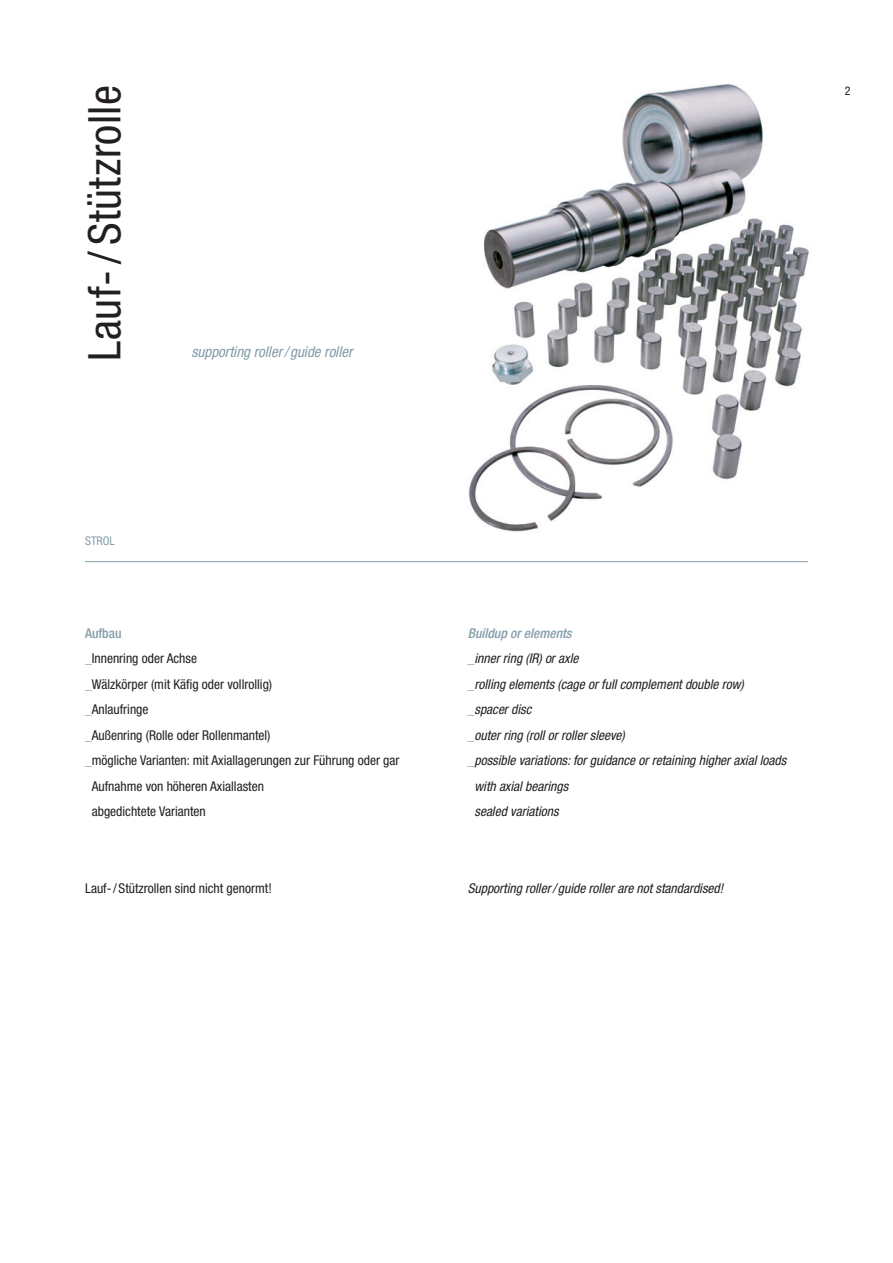
<style>
.page{position:relative;width:893px;height:1263px;background:#fff}
.page>*{position:absolute;margin:0;border:0;box-sizing:border-box;transform-origin:0 0}
.t1{font:condensed 45px "Helvetica Neue";letter-spacing:.01em;color:#231f20}
.t2{font:italic condensed 15px "Helvetica Neue";color:#839ca9}
.t3{font:italic condensed 13.5px "Helvetica Neue";color:#231f20}
.t4{font:condensed 13.5px "Helvetica Neue";color:#231f20}
.t5{font:italic 500 condensed 13.5px "Helvetica Neue";color:#839ca9}
.t6{font:500 condensed 13.5px "Helvetica Neue";color:#839ca9}
.t7{font:condensed 12px "Helvetica Neue";color:#839ca9}
.t8{font:condensed 12px "Helvetica Neue";color:#231f20}
.s1{color:#839ca9}
</style>
<div class="page">
<img style="left:468px;top:84px;width:341px;height:448px">
<hr style="left:85px;top:561px;width:723px;height:1px;background:#839ca9">
<h1 class="t1" style="left:88px;top:361px;width:277px;rotate:-90deg">Lauf- / Stützrolle</h1>
<p class="t2" style="left:191px;top:346px;width:163px">supporting roller / guide roller</p>
<p class="t8" style="left:845px;top:86px;width:7px">2</p>
<p class="t7" style="left:85px;top:537px;width:31px">STROL</p>
<p class="t6" style="left:85px;top:628px;width:38px">Aufbau</p>
<p class="t4" style="left:85px;top:654px;width:113px"><span class="s1">_</span>Innenring oder Achse</p>
<p class="t4" style="left:85px;top:679px;width:189px"><span class="s1">_</span>Wälzkörper (mit Käfig oder vollrollig)</p>
<p class="t4" style="left:85px;top:705px;width:65px"><span class="s1">_</span>Anlaufringe</p>
<p class="t4" style="left:85px;top:730px;width:187px"><span class="s1">_</span>Außenring (Rolle oder Rollenmantel)</p>
<p class="t4" style="left:85px;top:756px;width:316px"><span class="s1">_</span> mögliche Varianten: mit Axiallagerungen zur Führung oder gar</p>
<p class="t4" style="left:92px;top:781px;width:174px">Aufnahme von höheren Axiallasten</p>
<p class="t4" style="left:92px;top:807px;width:115px">abgedichtete Varianten</p>
<p class="t4" style="left:85px;top:883px;width:188px">Lauf- / Stützrollen sind nicht genormt!</p>
<p class="t5" style="left:468px;top:628px;width:105px">Buildup or elements</p>
<p class="t3" style="left:468px;top:654px;width:112px"><span class="s1">_</span>inner ring (IR) or axle</p>
<p class="t3" style="left:468px;top:679px;width:278px"><span class="s1">_</span>rolling elements (cage or full complement double row)</p>
<p class="t3" style="left:468px;top:705px;width:65px"><span class="s1">_</span>spacer disc</p>
<p class="t3" style="left:468px;top:730px;width:159px"><span class="s1">_</span>outer ring (roll or roller sleeve)</p>
<p class="t3" style="left:468px;top:756px;width:320px"><span class="s1">_</span> possible variations: for guidance or retaining higher axial loads</p>
<p class="t3" style="left:474px;top:781px;width:95px">with axial bearings</p>
<p class="t3" style="left:474px;top:807px;width:86px">sealed variations</p>
<p class="t3" style="left:468px;top:883px;width:257px">Supporting roller / guide roller are not standardised!</p>
</div>
